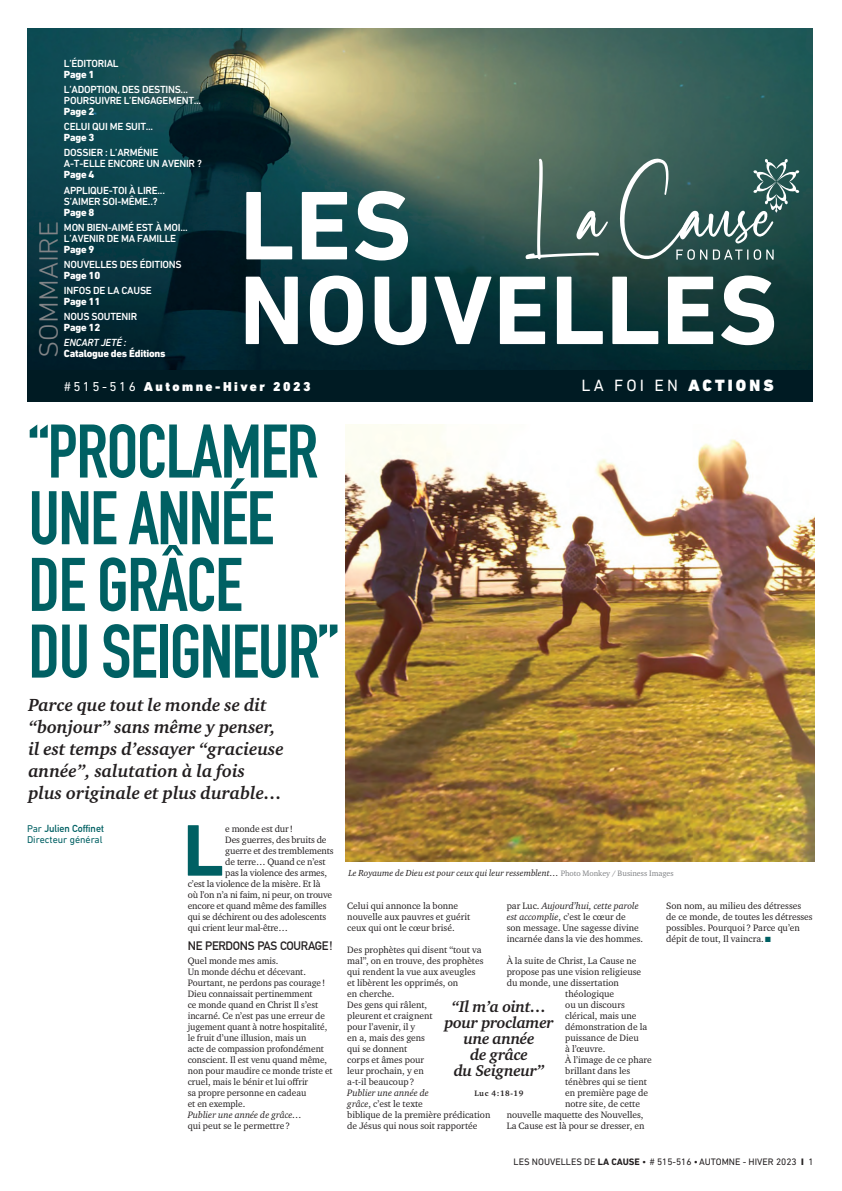
<style>
.page{position:relative;width:842px;height:1191px;background:#fff}
.page>*{position:absolute;margin:0;border:0;box-sizing:border-box;transform-origin:0 0}
.t1{font:700 99.1px "DIN Next LT Pro";letter-spacing:.01em;color:#fff}
.t2{font:700 74.5px/66.7px "DIN Condensed";letter-spacing:-.02em;color:#006063}
.t3{font:700 74.2px "DIN Next LT Pro";color:#006063}
.t4{font:300 27px "DIN Next LT Pro";color:#828487;scale:1.07 1}
.t5{font:italic 700 18px/22px "Charter ITC Std";color:#231f20}
.t6{font:16.6px "DIN Next LT Pro";letter-spacing:.19em;color:#fff}
.t7{font:italic 700 16px/16px "Charter ITC Std";letter-spacing:-.02em;color:#231f20;text-align:center}
.t8{font:900 13.1px "DIN Next LT Pro";letter-spacing:.19em;color:#fff}
.t9{font:700 12px "DIN Alternate";letter-spacing:-.02em;color:#231f20}
.t10{font:500 10.5px/11px "DIN Next LT Pro";letter-spacing:-.025em;color:#fff}
.t11{font:800 10.5px "DIN Next LT Pro";letter-spacing:-.025em;color:#fff}
.t12{font:italic 500 10.5px "DIN Next LT Pro";letter-spacing:-.025em;color:#fff}
.t13{font:700 10px "DIN Alternate";color:#006063}
.t14{font:10px "DIN Next LT Pro";color:#006063}
.t15{font:9.5px/11px "Charter ITC Std";color:#231f20}
.t16{font:9.5px "DIN Next LT Pro";color:#231f20}
.t17{font:italic 9.5px "Charter ITC Std";color:#231f20}
.t18{font:italic 9px "Charter ITC Std";color:#231f20}
.t19{font:700 8px "Charter ITC Std";letter-spacing:.07em;color:#231f20}
.s1{font-weight:900}
.s2{font-weight:400}
.s3{font-family:"DIN Next LT Pro";font-weight:400}
.s4{font-style:normal;font-size:8px;color:#808285}
.s5{font-style:italic}
.s6{color:#006063}
.s7{font-weight:700}
.s8{font-weight:800}
</style>
<div class="page">
<img style="left:27px;top:28px;width:785px;height:342px">
<div style="left:27px;top:370px;width:785px;height:32px;background:#001b23"></div>
<svg style="left:525px;top:159px;width:83px;height:100px;background:#567168"></svg>
<svg style="left:620px;top:158px;width:179px;height:102px;background:#486b66"></svg>
<img style="left:346px;top:424px;width:469px;height:437px">
<p class="t10" style="left:64px;top:58px;width:56px">L’ÉDITORIAL</p>
<p class="t11" style="left:64px;top:69px;width:32px">Page 1</p>
<p class="t10" style="left:64px;top:84px;width:139px">L’ADOPTION, DES DESTINS...<br>POURSUIVRE L’ENGAGEMENT...</p>
<p class="t11" style="left:64px;top:106px;width:32px">Page 2</p>
<p class="t10" style="left:64px;top:121px;width:91px">CELUI QUI ME SUIT...</p>
<p class="t11" style="left:64px;top:132px;width:32px">Page 3</p>
<p class="t10" style="left:64px;top:147px;width:139px">DOSSIER : L’ARMÉNIE<br>A-T-ELLE ENCORE UN AVENIR ?</p>
<p class="t11" style="left:64px;top:169px;width:32px">Page 4</p>
<p class="t10" style="left:64px;top:184px;width:102px">APPLIQUE-TOI À LIRE...<br>S’AIMER SOI-MÊME..?</p>
<p class="t11" style="left:64px;top:206px;width:32px">Page 8</p>
<p class="t10" style="left:64px;top:221px;width:125px">MON BIEN-AIMÉ EST À MOI...<br>L’AVENIR DE MA FAMILLE</p>
<p class="t11" style="left:64px;top:243px;width:32px">Page 9</p>
<p class="t10" style="left:64px;top:258px;width:119px">NOUVELLES DES ÉDITIONS</p>
<p class="t11" style="left:64px;top:269px;width:38px">Page 10</p>
<p class="t10" style="left:64px;top:284px;width:89px">INFOS DE LA CAUSE</p>
<p class="t11" style="left:64px;top:295px;width:38px">Page 11</p>
<p class="t10" style="left:64px;top:310px;width:75px">NOUS SOUTENIR</p>
<p class="t11" style="left:64px;top:321px;width:38px">Page 12</p>
<p class="t12" style="left:64px;top:336px;width:64px">ENCART JETÉ :</p>
<h1 class="t1" style="left:240px;top:168px;width:173px">LES</h1>
<h3 class="t4" style="left:33px;top:358px;width:129px;rotate:-90deg">SOMMAIRE</h3>
<h1 class="t1" style="left:239px;top:252px;width:540px">NOUVELLES</h1>
<h3 class="t6" style="left:582px;top:376px;width:194px">LA FOI EN <span class="s1">ACTIONS</span></h3>
<p class="t11" style="left:64px;top:347px;width:103px">Catalogue des Éditions</p>
<h3 class="t8" style="left:64px;top:378px;width:248px"><span class="s2">#515-516</span> Automne-Hiver 2023</h3>
<h2 class="t2" style="left:28px;top:418px;width:312px">“PROCLAMER<br>UNE ANNÉE<br>DE GRÂCE<br>DU SEIGNEUR”</h2>
<h3 class="t5" style="left:28px;top:693px;width:257px">Parce que tout le monde se dit “bonjour” sans même y penser, il est temps d’essayer “gracieuse année”, salutation à la fois<br>plus originale et plus durable…</h3>
<p class="t13" style="left:27px;top:820px;width:78px"><span class="s3">Par</span> Julien Coffinet</p>
<p class="t14" style="left:27px;top:833px;width:77px">Directeur général</p>
<h3 class="t3" style="left:183px;top:807px;width:42px">L</h3>
<p class="t15" style="left:225px;top:822px;width:69px">e monde est dur!</p>
<p class="t15" style="left:225px;top:833px;width:103px">Des guerres, des bruits de</p>
<p class="t15" style="left:225px;top:844px;width:110px">guerre et des tremblements</p>
<p class="t15" style="left:225px;top:855px;width:102px">de terre… Quand ce n’est</p>
<p class="t15" style="left:225px;top:866px;width:103px">pas la violence des armes,</p>
<p class="t15" style="left:188px;top:877px;width:134px">c’est la violence de la misère. Et là</p>
<p class="t15" style="left:188px;top:888px;width:146px">où l’on n’a ni faim, ni peur, on trouve</p>
<p class="t15" style="left:188px;top:899px;width:140px">encore et quand même des familles</p>
<p class="t15" style="left:188px;top:910px;width:140px">qui se déchirent ou des adolescents</p>
<p class="t15" style="left:188px;top:921px;width:102px">qui crient leur mal-être…</p>
<p class="t9" style="left:188px;top:936px;width:146px">NE PERDONS PAS COURAGE!</p>
<p class="t15" style="left:188px;top:954px;width:146px">Quel monde mes amis.<br>Un monde déchu et décevant.<br>Pourtant, ne perdons pas courage!<br>Dieu connaissait pertinemment<br>ce monde quand en Christ Il s’est incarné. Ce n’est pas une erreur de jugement quant à notre hospitalité, le fruit d’une illusion, mais un<br>acte de compassion profondément conscient. Il est venu quand même, non pour maudire ce monde triste et cruel, mais le bénir et lui offrir<br>sa propre personne en cadeau<br>et en exemple.</p>
<p class="t17" style="left:188px;top:1108px;width:116px">Publier une année de grâce…</p>
<p class="t15" style="left:188px;top:1119px;width:104px">qui peut se le permettre ?</p>
<p class="t18" style="left:348px;top:867px;width:327px">Le Royaume de Dieu est pour ceux qui leur ressemblent… <span class="s4">Photo Monkey / Business Images</span></p>
<p class="t15" style="left:347px;top:899px;width:125px">Celui qui annonce la bonne nouvelle aux pauvres et guérit ceux qui ont le cœur brisé.</p>
<p class="t15" style="left:347px;top:943px;width:138px">Des prophètes qui disent “tout va mal”, on en trouve, des prophètes qui rendent la vue aux aveugles et libèrent les opprimés, on<br>en cherche.<br>Des gens qui râlent,<br>pleurent et craignent<br>pour l’avenir, il y<br>en a, mais des gens<br>qui se donnent<br>corps et âmes pour<br>leur prochain, y en<br>a-t-il beaucoup?</p>
<p class="t15" style="left:347px;top:1086px;width:145px"><span class="s5">Publier une année de<br>grâce</span>, c’est le texte<br>biblique de la première prédication de Jésus qui nous soit rapportée</p>
<p class="t15" style="left:507px;top:899px;width:138px">par Luc. <span class="s5">Aujourd’hui, cette parole est accomplie</span>, c’est le cœur de<br>son message. Une sagesse divine incarnée dans la vie des hommes.</p>
<p class="t15" style="left:507px;top:954px;width:131px">À la suite de Christ, La Cause ne</p>
<p class="t15" style="left:507px;top:965px;width:136px">propose pas une vision religieuse</p>
<p class="t15" style="left:507px;top:976px;width:114px">du monde, une dissertation</p>
<p class="t15" style="left:565px;top:987px;width:50px">théologique</p>
<p class="t15" style="left:565px;top:998px;width:61px">ou un discours</p>
<p class="t15" style="left:565px;top:1009px;width:73px">clérical, mais une</p>
<p class="t15" style="left:565px;top:1020px;width:84px">démonstration de la</p>
<p class="t15" style="left:565px;top:1031px;width:75px">puissance de Dieu</p>
<p class="t15" style="left:565px;top:1042px;width:42px">à l’œuvre.</p>
<p class="t15" style="left:565px;top:1053px;width:88px">À l’image de ce phare</p>
<p class="t15" style="left:565px;top:1064px;width:67px">brillant dans les</p>
<p class="t15" style="left:565px;top:1075px;width:83px">ténèbres qui se tient</p>
<p class="t15" style="left:565px;top:1086px;width:84px">en première page de</p>
<p class="t15" style="left:565px;top:1097px;width:76px">notre site, de cette</p>
<p class="t15" style="left:507px;top:1108px;width:138px">nouvelle maquette des Nouvelles,</p>
<p class="t15" style="left:507px;top:1119px;width:139px">La Cause est là pour se dresser, en</p>
<h3 class="t7" style="left:444px;top:997px;width:111px">“Il m’a oint… pour proclamer une année<br>de grâce<br>du Seigneur”</h3>
<p class="t19" style="left:474px;top:1088px;width:50px">Luc 4:18-19</p>
<p class="t15" style="left:666px;top:899px;width:148px">Son nom, au milieu des détresses de ce monde, de toutes les détresses possibles. Pourquoi ? Parce qu’en dépit de tout, Il vaincra. <span class="s6">■</span></p>
<p class="t16" style="left:514px;top:1156px;width:302px">LES NOUVELLES DE <span class="s7">LA CAUSE</span> • # 515-516 •AUTOMNE - HIVER 2023 <span class="s8">I</span> 1</p>
</div>
